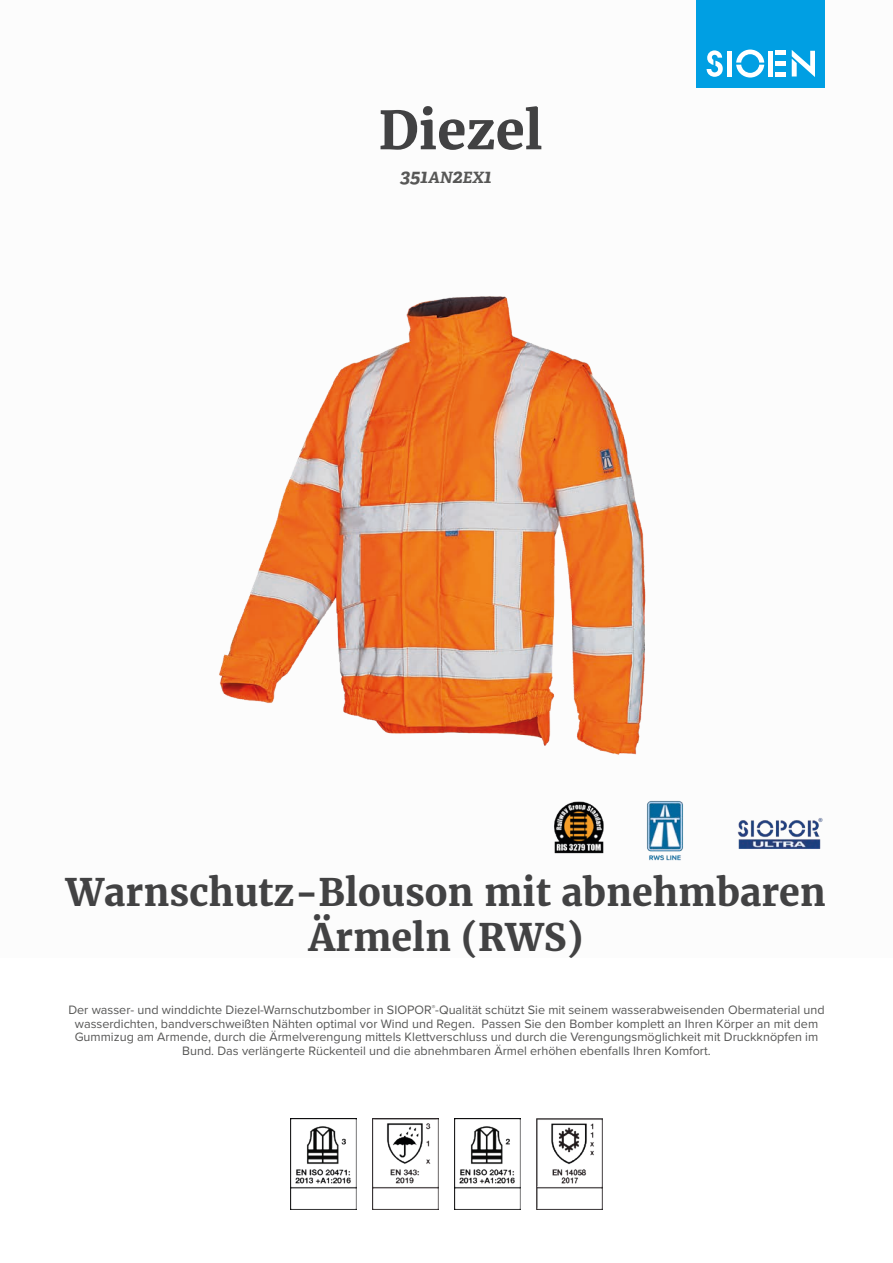
<style>
.page{position:relative;width:893px;height:1263px;background:#fff}
.page>*{position:absolute;margin:0;border:0;box-sizing:border-box;transform-origin:0 0}
.t1{font:700 52.5px "Merriweather";color:#424243}
.t2{font:700 37.5px/45px "Merriweather";color:#424243;text-align:center}
.t3{font:italic 700 19.5px "Adelle";color:#575756}
.t4{font:12.6px/13.6px "Proxima Nova";color:#575756;text-align:center}
.s1{font-size:15.6px}
</style>
<div class="page">
<div style="left:697px;top:0;width:128px;height:88px;background:#009fe3"></div>
<svg style="left:707px;top:50px;width:16px;height:27px"></svg>
<svg style="left:736px;top:50px;width:28px;height:28px"></svg>
<div style="left:727px;top:51px;width:5px;height:26px;background:#fff"></div>
<div style="left:768px;top:51px;width:5px;height:26px;background:#fff"></div>
<div style="left:775px;top:72px;width:11px;height:5px;background:#fff"></div>
<div style="left:775px;top:61px;width:11px;height:5px;background:#fff"></div>
<hr style="left:775px;top:51px;width:11px;height:4px;background:#fff">
<svg style="left:792px;top:50px;width:23px;height:27px"></svg>
<img style="left:737px;top:817px;width:86px;height:32px">
<img style="left:290px;top:1118px;width:66px;height:92px">
<img style="left:372px;top:1118px;width:67px;height:92px">
<img style="left:454px;top:1118px;width:67px;height:92px">
<img style="left:536px;top:1118px;width:67px;height:92px">
<img style="left:219px;top:296px;width:465px;height:565px">
<h1 class="t1" style="left:379px;top:95px;width:166px">Diezel</h1>
<h3 class="t3" style="left:400px;top:164px;width:93px">351<span class="s1">AN</span>2<span class="s1">EX</span>1</h3>
<h2 class="t2" style="left:66px;top:869px;width:761px">Warnschutz-Blouson mit abnehmbaren<br>Ärmeln (RWS)</h2>
<p class="t4" style="left:68px;top:1002px;width:758px">Der wasser- und winddichte Diezel-Warnschutzbomber in SIOPOR<sup>®</sup>-Qualität schützt Sie mit seinem wasserabweisenden Obermaterial und wasserdichten, bandverschweißten Nähten optimal vor Wind und Regen. Passen Sie den Bomber komplett an Ihren Körper an mit dem Gummizug am Armende, durch die Ärmelverengung mittels Klettverschluss und durch die Verengungsmöglichkeit mit Druckknöpfen im Bund. Das verlängerte Rückenteil und die abnehmbaren Ärmel erhöhen ebenfalls Ihren Komfort.</p>
</div>
